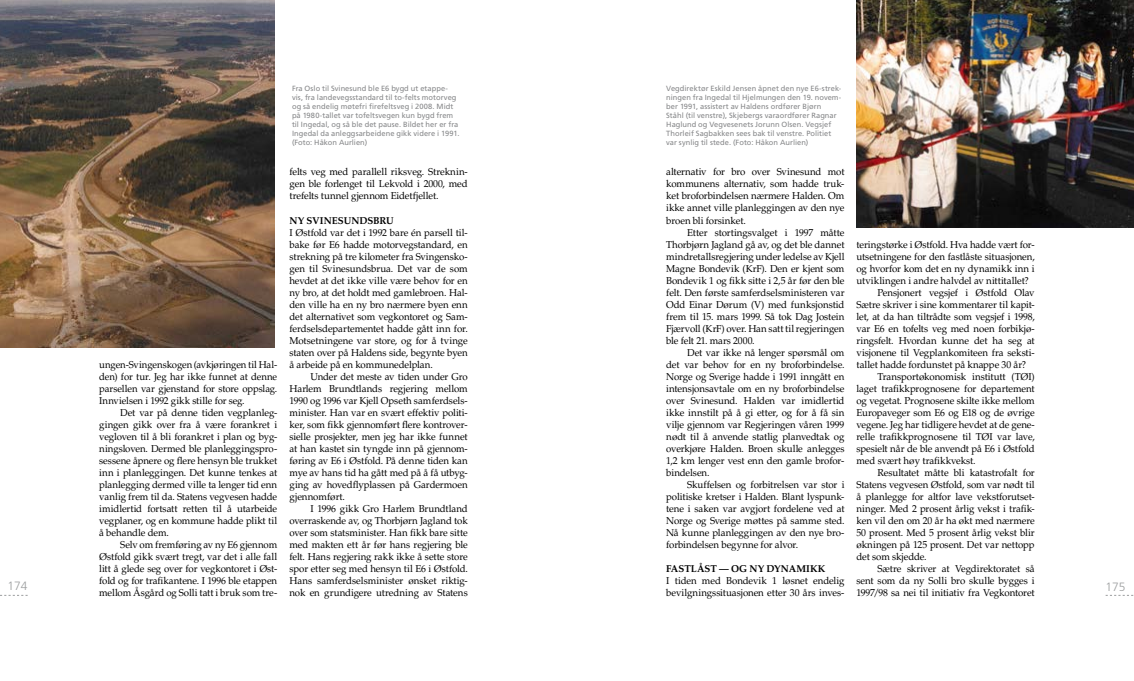
<style>
.page{position:relative;width:1134px;height:681px;background:#fff}
.page>*{position:absolute;margin:0;border:0;box-sizing:border-box;transform-origin:0 0}
.t1{font:300 12px "Frutiger LT Std";color:#9c9e9f}
.t2{font:10px/12px "Palatino LT Std";letter-spacing:-.01em;color:#000;text-align:justify}
.t3{font:10px/12px "Palatino LT Std";letter-spacing:-.01em;color:#000;text-align:justify;scale:.96 1}
.t4{font:700 10px "Palatino LT Std";letter-spacing:.005em;color:#000}
.t5{font:7.5px/9px "Frutiger LT Std";letter-spacing:.005em;color:#87888a}
</style>
<div class="page">
<img style="left:0;top:0;width:275px;height:347px">
<img style="left:856px;top:0;width:278px;height:228px">
<p class="t5" style="left:292px;top:84px;width:169px">Fra Oslo til Svinesund ble E6 bygd ut etappe&shy;vis, fra landevegsstandard til to-felts motorveg og så endelig møtefri firefeltsveg i 2008. Midt på 1980-tallet var tofeltsvegen kun bygd frem til Ingedal, og så ble det pause. Bildet her er fra Ingedal da anleggsarbeidene gikk videre i 1991. (Foto: Håkon Aurlien)</p>
<p class="t5" style="left:666px;top:84px;width:177px">Vegdirektør Eskild Jensen åpnet den nye E6-strek&shy;ningen fra Ingedal til Hjelmungen den 19. novem&shy;ber 1991, assistert av Haldens ordfører Bjørn<br>Ståhl (til venstre), Skjebergs varaordfører Ragnar Haglund og Vegvesenets Jorunn Olsen. Vegsjef Thorleif Sagbakken sees bak til venstre. Politiet var synlig til stede. (Foto: Håkon Aurlien)</p>
<p class="t2" style="left:289px;top:166px;width:180px">felts veg med parallell riksveg. Streknin&shy;gen ble forlenget til Lekvold i 2000, med trefelts tunnel gjennom Eidetfjellet.</p>
<p class="t4" style="left:289px;top:214px;width:106px">NY SVINESUNDSBRU</p>
<p class="t2" style="left:289px;top:226px;width:180px">I Østfold var det i 1992 bare én parsell til&shy;bake før E6 hadde motorvegstandard, en strekning på tre kilometer fra Svingensko&shy;gen til Svinesundsbrua. Det var de som hevdet at det ikke ville være behov for en ny bro, at det holdt med gamlebroen. Hal&shy;den ville ha en ny bro nærmere byen enn det alternativet som vegkontoret og Sam&shy;ferdselsdepartementet hadde gått inn for.<br>Motsetningene var store, og for å tvinge staten over på Haldens side, begynte byen å arbeide på en kommunedelplan.</p>
<p class="t2" style="left:289px;top:370px;width:180px;text-indent:21px">Under det meste av tiden under Gro Harlem Brundtlands regjering mellom 1990 og 1996 var Kjell Opseth samferdsels&shy;minister. Han var en svært effektiv politi&shy;ker, som fikk gjennomført flere kontrover&shy;sielle prosjekter, men jeg har ikke funnet at han kastet sin tyngde inn på gjennom&shy;føring av E6 i Østfold. På denne tiden kan mye av hans tid ha gått med på å få utbyg&shy;ging av hovedflyplassen på Gardermoen gjennomført.</p>
<p class="t2" style="left:289px;top:502px;width:180px;text-indent:21px">I 1996 gikk Gro Harlem Brundtland overraskende av, og Thorbjørn Jagland tok over som statsminister. Han fikk bare sitte med makten ett år før hans regjering ble felt. Hans regjering rakk ikke å sette store spor etter seg med hensyn til E6 i Østfold.<br>Hans samferdselsminister ønsket riktig&shy;nok en grundigere utredning av Statens</p>
<p class="t2" style="left:666px;top:166px;width:180px">alternativ for bro over Svinesund mot kommunens alternativ, som hadde truk&shy;ket broforbindelsen nærmere Halden. Om ikke annet ville planleggingen av den nye broen bli forsinket.</p>
<p class="t2" style="left:666px;top:226px;width:180px;text-indent:21px">Etter stortingsvalget i 1997 måtte Thorbjørn Jagland gå av, og det ble dannet mindretallsregjering under ledelse av Kjell Magne Bondevik (KrF). Den er kjent som Bondevik 1 og fikk sitte i 2,5 år før den ble felt. Den første samferdselsministeren var Odd Einar Dørum (V) med funksjonstid frem til 15. mars 1999. Så tok Dag Jostein Fjærvoll (KrF) over. Han satt til regjeringen ble felt 21. mars 2000.</p>
<p class="t2" style="left:666px;top:346px;width:180px;text-indent:21px">Det var ikke nå lenger spørsmål om det var behov for en ny broforbindelse.<br>Norge og Sverige hadde i 1991 inngått en intensjonsavtale om en ny broforbindelse over Svinesund. Halden var imidlertid ikke innstilt på å gi etter, og for å få sin vilje gjennom var Regjeringen våren 1999 nødt til å anvende statlig planvedtak og overkjøre Halden. Broen skulle anlegges 1,2 km lenger vest enn den gamle brofor&shy;bindelsen.</p>
<p class="t2" style="left:666px;top:478px;width:180px;text-indent:21px">Skuffelsen og forbitrelsen var stor i politiske kretser i Halden. Blant lyspunk&shy;tene i saken var avgjort fordelene ved at Norge og Sverige møttes på samme sted.<br>Nå kunne planleggingen av den nye bro&shy;forbindelsen begynne for alvor.</p>
<p class="t4" style="left:666px;top:562px;width:161px">FASTLÅST — OG NY DYNAMIKK</p>
<p class="t2" style="left:666px;top:574px;width:180px">I tiden med Bondevik 1 løsnet endelig bevilgningssituasjonen etter 30 års inves-</p>
<p class="t2" style="left:856px;top:238px;width:180px">teringstørke i Østfold. Hva hadde vært for-</p>
<p class="t2" style="left:856px;top:250px;width:180px">utsetningene for den fastlåste situasjonen,</p>
<p class="t2" style="left:856px;top:262px;width:180px">og hvorfor kom det en ny dynamikk inn i</p>
<p class="t2" style="left:856px;top:274px;width:174px">utviklingen i andre halvdel av nittitallet?</p>
<p class="t2" style="left:877px;top:286px;width:159px">Pensjonert vegsjef i Østfold Olav</p>
<p class="t2" style="left:856px;top:298px;width:180px">Sætre skriver i sine kommentarer til kapit-</p>
<p class="t2" style="left:856px;top:310px;width:180px">let, at da han tiltrådte som vegsjef i 1998,</p>
<p class="t2" style="left:856px;top:322px;width:180px">var E6 en tofelts veg med noen forbikjø-</p>
<p class="t2" style="left:856px;top:334px;width:180px">ringsfelt. Hvordan kunne det ha seg at</p>
<p class="t2" style="left:856px;top:346px;width:180px">visjonene til Vegplankomiteen fra seksti-</p>
<p class="t2" style="left:856px;top:358px;width:171px">tallet hadde fordunstet på knappe 30 år?</p>
<p class="t2" style="left:877px;top:370px;width:159px">Transportøkonomisk institutt (TØI)</p>
<p class="t2" style="left:856px;top:382px;width:180px">laget trafikkprognosene for departement</p>
<p class="t2" style="left:856px;top:394px;width:180px">og vegetat. Prognosene skilte ikke mellom</p>
<p class="t2" style="left:856px;top:406px;width:180px">Europaveger som E6 og E18 og de øvrige</p>
<p class="t2" style="left:856px;top:418px;width:180px">vegene. Jeg har tidligere hevdet at de gene-</p>
<p class="t2" style="left:856px;top:430px;width:180px">relle trafikkprognosene til TØI var lave,</p>
<p class="t2" style="left:856px;top:442px;width:180px">spesielt når de ble anvendt på E6 i Østfold</p>
<p class="t2" style="left:856px;top:454px;width:121px">med svært høy trafikkvekst.</p>
<p class="t2" style="left:877px;top:466px;width:159px">Resultatet måtte bli katastrofalt for</p>
<p class="t2" style="left:856px;top:478px;width:180px">Statens vegvesen Østfold, som var nødt til</p>
<p class="t2" style="left:856px;top:490px;width:180px">å planlegge for altfor lave vekstforutset-</p>
<p class="t2" style="left:856px;top:502px;width:180px">ninger. Med 2 prosent årlig vekst i trafik-</p>
<p class="t2" style="left:856px;top:514px;width:180px">ken vil den om 20 år ha økt med nærmere</p>
<p class="t2" style="left:856px;top:526px;width:180px">50 prosent. Med 5 prosent årlig vekst blir</p>
<p class="t2" style="left:856px;top:538px;width:180px">økningen på 125 prosent. Det var nettopp</p>
<p class="t2" style="left:856px;top:550px;width:72px">det som skjedde.</p>
<p class="t2" style="left:877px;top:562px;width:159px">Sætre skriver at Vegdirektoratet så</p>
<p class="t2" style="left:856px;top:574px;width:180px">sent som da ny Solli bro skulle bygges i</p>
<p class="t2" style="left:856px;top:586px;width:180px">1997/98 sa nei til initiativ fra Vegkontoret</p>
<p class="t3" style="left:99px;top:358px;width:187px">ungen-Svingenskogen (avkjøringen til Hal&shy;den) for tur. Jeg har ikke funnet at denne parsellen var gjenstand for store oppslag.<br>Innvielsen i 1992 gikk stille for seg.</p>
<p class="t2" style="left:99px;top:406px;width:180px;text-indent:21px">Det var på denne tiden vegplanleg&shy;gingen gikk over fra å være forankret i vegloven til å bli forankret i plan og byg&shy;ningsloven. Dermed ble planleggingspro&shy;sessene åpnere og flere hensyn ble trukket inn i planleggingen. Det kunne tenkes at planlegging dermed ville ta lenger tid enn vanlig frem til da. Statens vegvesen hadde imidlertid fortsatt retten til å utarbeide vegplaner, og en kommune hadde plikt til å behandle dem.</p>
<p class="t2" style="left:99px;top:538px;width:180px;text-indent:21px">Selv om fremføring av ny E6 gjennom Østfold gikk svært tregt, var det i alle fall litt å glede seg over for vegkontoret i Øst&shy;fold og for trafikantene. I 1996 ble etappen mellom Åsgård og Solli tatt i bruk som tre-</p>
<p class="t1" style="left:8px;top:579px;width:22px">174</p>
<p class="t1" style="left:1106px;top:579px;width:22px">175</p>
</div>
